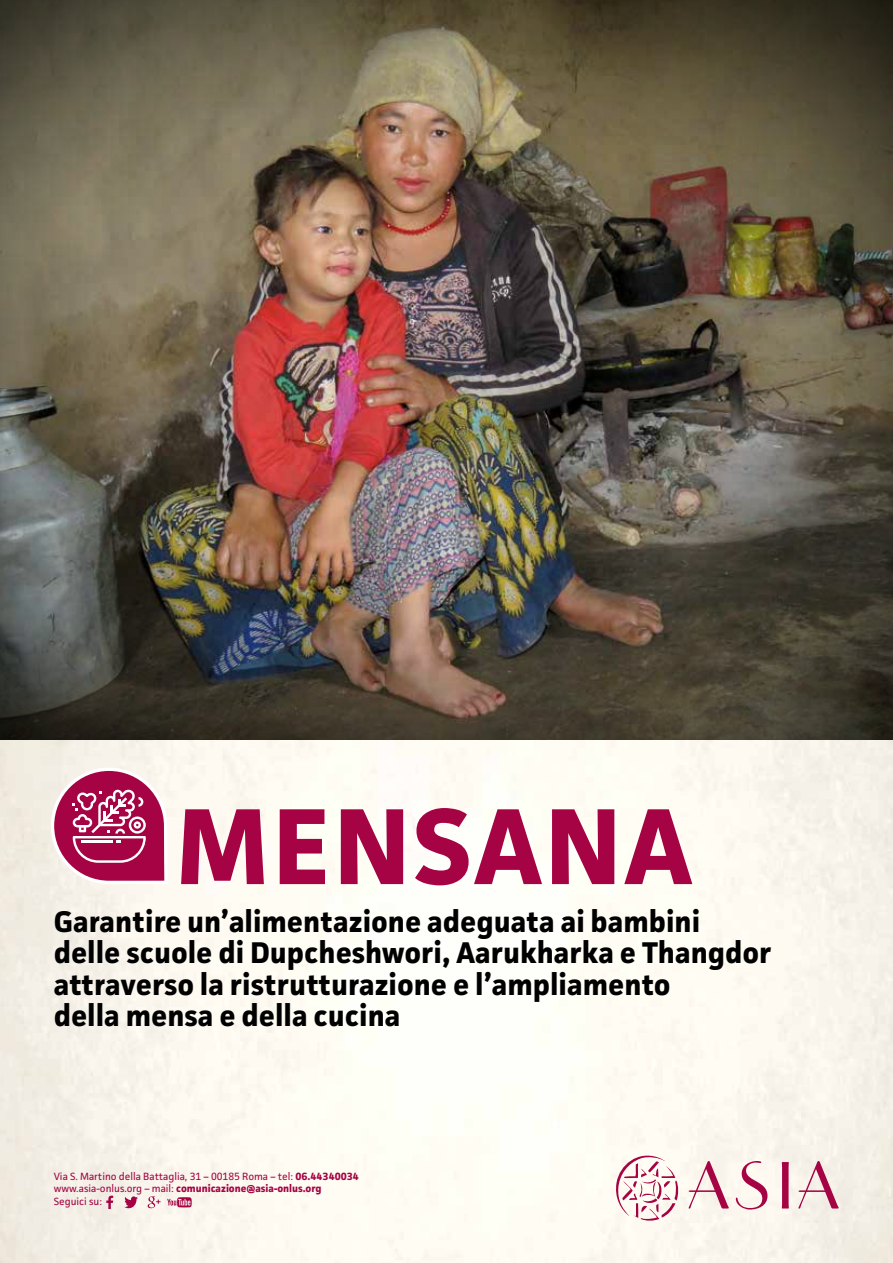
<style>
.page{position:relative;width:893px;height:1263px;background:#fff}
.page>*{position:absolute;margin:0;border:0;box-sizing:border-box;transform-origin:0 0}
.t1{font:700 108.3px "Facit";letter-spacing:.025em;color:#a50343}
.t2{font:700 30px/31.5px "Facit";color:#000}
.t3{font:10.5px/12.6px "Facit";color:#a50343}
.s1{font-weight:700}
</style>
<div class="page">
<img style="left:0;top:0;width:893px;height:741px">
<div style="left:0;top:741px;width:893px;height:522px;background:linear-gradient(to right,#f9f6ee,#fdfbf2)"></div>
<svg style="left:614px;top:1150px;width:65px;height:71px"></svg>
<svg style="left:689px;top:1161px;width:40px;height:47px"></svg>
<svg style="left:736px;top:1161px;width:31px;height:48px"></svg>
<svg style="left:782px;top:1162px;width:7px;height:46px"></svg>
<svg style="left:798px;top:1161px;width:41px;height:47px;background:#e4bfc5"></svg>
<svg style="left:167px;top:1197px;width:25px;height:10px"></svg>
<svg style="left:148px;top:1196px;width:12px;height:12px"></svg>
<svg style="left:124px;top:1196px;width:14px;height:12px"></svg>
<svg style="left:106px;top:1196px;width:7px;height:13px"></svg>
<svg style="left:51px;top:767px;width:117px;height:117px"></svg>
<h1 class="t1" style="left:176px;top:772px;width:518px">MENSANA</h1>
<p class="t2" style="left:54px;top:905px;width:719px">Garantire un’alimentazione adeguata ai bambini delle scuole di Dupcheshwori, Aarukharka e Thangdor attraverso la ristrutturazione e l’ampliamento<br>della mensa e della cucina</p>
<p class="t3" style="left:54px;top:1169px;width:307px">Via S. Martino della Battaglia, 31 – 00185 Roma – tel: <span class="s1">06.44340034 </span>www.asia-onlus.org – mail: <span class="s1">comunicazione@asia-onlus.org<br></span>Seguici su:</p>
</div>
